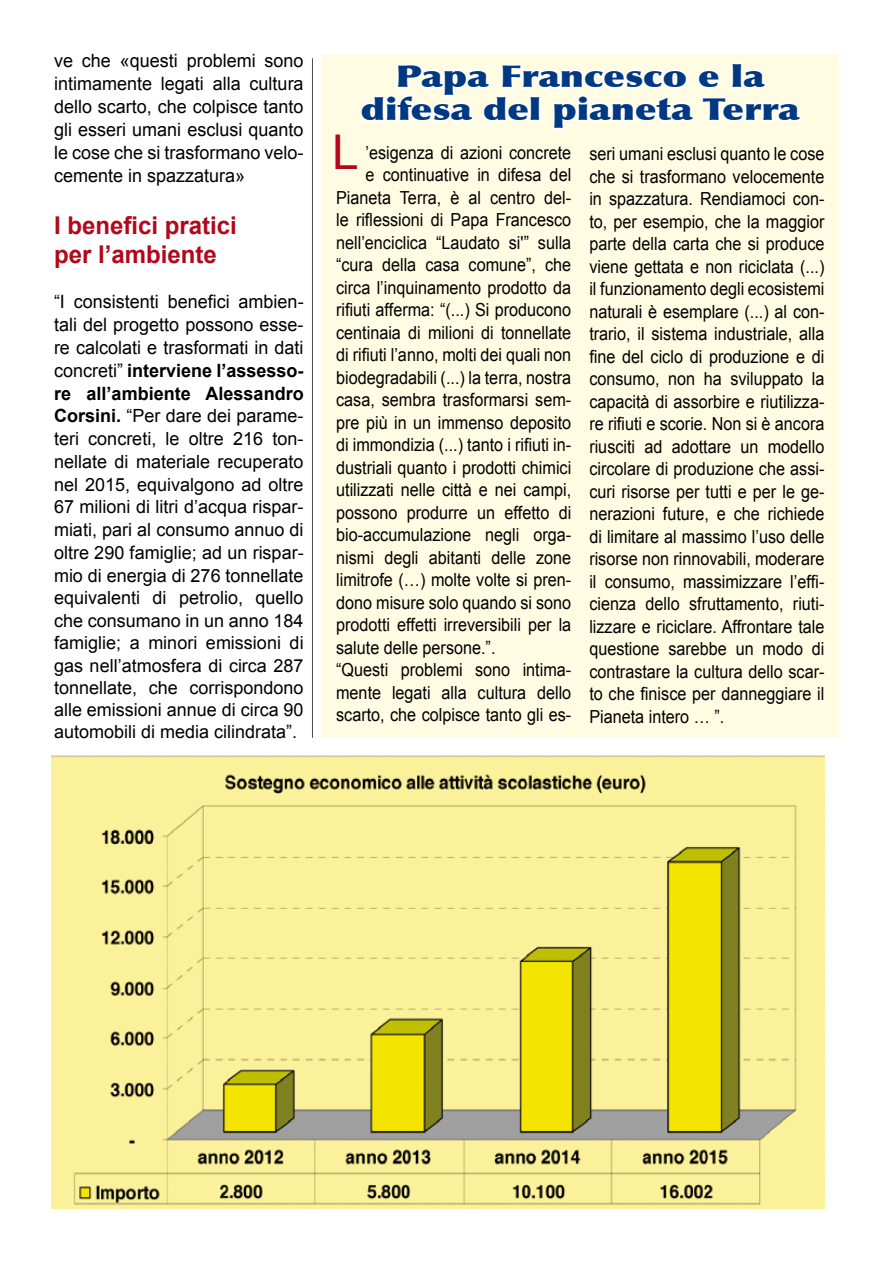
<style>
.page{position:relative;width:893px;height:1263px;background:#fff}
.page>*{position:absolute;margin:0;border:0;box-sizing:border-box;transform-origin:0 0}
.t1{font:47.85px "Arial";color:#b3071b}
.t2{font:900 30px/33px "Optima";color:#003882;text-align:center;scale:1.25 1}
.t3{font:700 24.45px/29.4px "Arial";color:#b3071b}
.t4{font:18.3px/23px "Arial";color:#000;text-align:justify}
.t5{font:18.15px/22.8px "Arial";color:#000;text-align:justify}
.t6{font:18px/22.5px "Arial";color:#000;text-align:justify;scale:.9 1}
.t7{font:18px/22.4px "Arial";color:#000;text-align:justify}
.s1{font-weight:700}
</style>
<div class="page">
<div style="left:322px;top:54px;width:517px;height:684px;background:#fffce3"></div>
<svg style="left:360px;top:62px;width:442px;height:68px"></svg>
<hr style="left:312px;top:58px;width:1px;height:680px;background:#4b4b4d">
<img style="left:51px;top:755px;width:773px;height:453px">
<p class="t4" style="left:54px;top:50px;width:251px">ve che «questi problemi sono intimamente legati alla cultura dello scarto, che colpisce tanto gli esseri umani esclusi quanto le cose che si trasformano velo&shy;cemente in spazzatura»</p>
<h3 class="t3" style="left:54px;top:211px;width:184px">I benefici pratici per l’ambiente</h3>
<p class="t4" style="left:54px;top:290px;width:251px">“I consistenti benefici ambien&shy;tali del progetto possono esse&shy;re calcolati e trasformati in dati concreti” <span class="s1">interviene l’assesso&shy;re all’ambiente Alessandro</span></p>
<p class="t5" style="left:54px;top:405px;width:251px"><span class="s1">Corsini.</span> “Per dare dei parame&shy;teri concreti, le oltre 216 ton&shy;nellate di materiale recuperato nel 2015, equivalgono ad oltre 67 milioni di litri d’acqua rispar&shy;miati, pari al consumo annuo di oltre 290 famiglie; ad un rispar&shy;mio di energia di 276 tonnellate equivalenti di petrolio, quello</p>
<p class="t7" style="left:54px;top:609px;width:251px">che consumano in un anno 184 famiglie; a minori emissioni di gas nell’atmosfera di circa 287 tonnellate, che corrispondono alle emissioni annue di circa 90 automobili di media cilindrata”.</p>
<h2 class="t2" style="left:361px;top:60px;width:353px">Papa Francesco e la difesa del pianeta Terra</h2>
<p class="t6" style="left:365px;top:141px;width:230px">’esigenza di azioni concrete</p>
<p class="t6" style="left:365px;top:164px;width:230px">e continuative in difesa del</p>
<p class="t6" style="left:336px;top:186px;width:263px">Pianeta Terra, è al centro del-</p>
<p class="t6" style="left:336px;top:209px;width:263px">le riflessioni di Papa Francesco</p>
<p class="t6" style="left:336px;top:231px;width:263px">nell’enciclica “Laudato si'” sulla</p>
<p class="t6" style="left:336px;top:254px;width:263px">“cura della casa comune”, che</p>
<p class="t6" style="left:336px;top:276px;width:263px">circa l’inquinamento prodotto da</p>
<p class="t6" style="left:336px;top:299px;width:263px">rifiuti afferma: “(...) Si producono</p>
<p class="t6" style="left:336px;top:321px;width:263px">centinaia di milioni di tonnellate</p>
<p class="t6" style="left:336px;top:344px;width:263px">di rifiuti l’anno, molti dei quali non</p>
<p class="t6" style="left:336px;top:366px;width:263px">biodegradabili (...) la terra, nostra</p>
<p class="t6" style="left:336px;top:389px;width:263px">casa, sembra trasformarsi sem-</p>
<p class="t6" style="left:336px;top:411px;width:263px">pre più in un immenso deposito</p>
<p class="t6" style="left:336px;top:434px;width:263px">di immondizia (...) tanto i rifiuti in-</p>
<p class="t6" style="left:336px;top:456px;width:263px">dustriali quanto i prodotti chimici</p>
<p class="t6" style="left:336px;top:479px;width:263px">utilizzati nelle città e nei campi,</p>
<p class="t6" style="left:336px;top:501px;width:263px">possono produrre un effetto di</p>
<p class="t6" style="left:336px;top:524px;width:263px">bio-accumulazione negli orga-</p>
<p class="t6" style="left:336px;top:546px;width:263px">nismi degli abitanti delle zone</p>
<p class="t6" style="left:336px;top:569px;width:263px">limitrofe (…) molte volte si pren-</p>
<p class="t6" style="left:336px;top:591px;width:263px">dono misure solo quando si sono</p>
<p class="t6" style="left:336px;top:614px;width:263px">prodotti effetti irreversibili per la</p>
<p class="t6" style="left:336px;top:636px;width:179px">salute delle persone.”.</p>
<p class="t6" style="left:336px;top:659px;width:263px">“Questi problemi sono intima-</p>
<p class="t6" style="left:336px;top:681px;width:263px">mente legati alla cultura dello</p>
<p class="t6" style="left:336px;top:704px;width:263px">scarto, che colpisce tanto gli es-</p>
<h1 class="t1" style="left:332px;top:121px;width:28px">L</h1>
<p class="t6" style="left:589px;top:143px;width:263px">seri umani esclusi quanto le cose che si trasformano velocemente in spazzatura. Rendiamoci con&shy;to, per esempio, che la maggior parte della carta che si produce viene gettata e non riciclata (...) il funzionamento degli ecosistemi naturali è esemplare (...) al con&shy;trario, il sistema industriale, alla fine del ciclo di produzione e di consumo, non ha sviluppato la capacità di assorbire e riutilizza&shy;re rifiuti e scorie. Non si è ancora riusciti ad adottare un modello circolare di produzione che assi&shy;curi risorse per tutti e per le ge&shy;nerazioni future, e che richiede di limitare al massimo l’uso delle risorse non rinnovabili, moderare il consumo, massimizzare l’effi&shy;cienza dello sfruttamento, riuti&shy;lizzare e riciclare. Affrontare tale questione sarebbe un modo di contrastare la cultura dello scar&shy;to che finisce per danneggiare il Pianeta intero … ”.</p>
</div>
